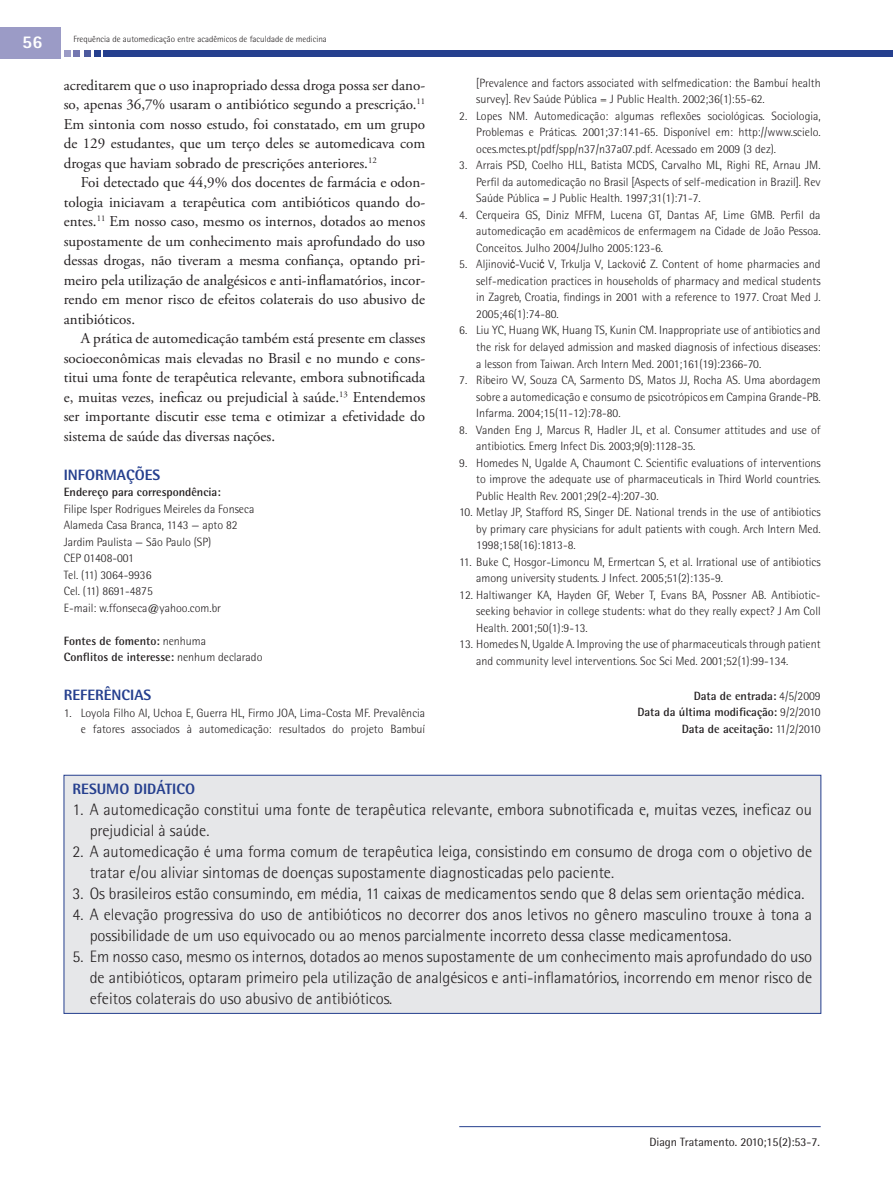
<style>
.page{position:relative;width:893px;height:1178px;background:#fff}
.page>*{position:absolute;margin:0;border:0;box-sizing:border-box;transform-origin:0 0}
.t1{font:800 18px "Rotis Sans Serif Std";color:#fff}
.z06_3_resumo_didatic{font:300 16.5px/21px "Rotis Semi Sans Std";color:#231f20}
.z05_0_texto_txt{font:15px/19.5px "Adobe Garamond Pro";color:#231f20;text-align:justify}
.z04_0_sub1{font:800 15px "Rotis Semi Sans Std";color:#253f8e}
.z06_0_referencias{font:300 12px/16.5px "Rotis Semi Sans Std";color:#231f20;text-align:justify}
.z06_1_informacoes{font:300 12px "Rotis Semi Sans Std";color:#231f20}
.z06_1_informacoes-2{font:700 12px "Rotis Semi Sans Std";color:#231f20}
.z06_2_datas{font:700 12px "Rotis Semi Sans Std";color:#231f20}
.t2{font:12px "Rotis Semi Sans Std";color:#231f20}
.t3{font:300 9px "Rotis Semi Sans Std";color:#231f20}
.s1{font-weight:300}
.s2{font-family:"Arial Narrow";font-weight:400}
</style>
<div class="page">
<hr style="left:459px;top:1126px;width:362px;height:1px;background:#253f8e">
<div style="left:104px;top:51px;width:789px;height:6px;background:#253f8e"></div>
<div style="left:94px;top:51px;width:7px;height:6px;background:#253f8e"></div>
<div style="left:84px;top:51px;width:7px;height:6px;background:#4d5a9e"></div>
<div style="left:73px;top:51px;width:7px;height:6px;background:#7477b0"></div>
<div style="left:64px;top:51px;width:7px;height:6px;background:#9b9bc6"></div>
<div style="left:0;top:27px;width:60px;height:31px;background:#9b9bc6"></div>
<div style="left:64px;top:775px;width:757px;height:238px;background:#e6e7e9"></div>
<div style="left:64px;top:775px;width:757px;height:238px;border:1px solid #253f8e"></div>
<h1 class="t1" style="left:22px;top:31px;width:22px">56</h1>
<p class="t3" style="left:73px;top:33px;width:255px">Frequência de automedicação entre acadêmicos de faculdade de medicina</p>
<p class="z05_0_texto_txt" style="left:64px;top:76px;width:363px">acreditarem que o uso inapropriado dessa droga possa ser dano&shy;so, apenas 36,7% usaram o antibiótico segundo a prescrição.<sup>11<br></sup>Em sintonia com nosso estudo, foi constatado, em um grupo de 129 estudantes, que um terço deles se automedicava com drogas que haviam sobrado de prescrições anteriores.<sup>12</sup></p>
<p class="z05_0_texto_txt" style="left:64px;top:173px;width:363px;text-indent:17px">Foi detectado que 44,9% dos docentes de farmácia e odon&shy;tologia iniciavam a terapêutica com antibióticos quando do&shy;entes.<sup>11</sup> Em nosso caso, mesmo os internos, dotados ao menos supostamente de um conhecimento mais aprofundado do uso dessas drogas, não tiveram a mesma confiança, optando pri&shy;meiro pela utilização de analgésicos e anti-inflamatórios, incor&shy;rendo em menor risco de efeitos colaterais do uso abusivo de antibióticos.</p>
<p class="z05_0_texto_txt" style="left:64px;top:329px;width:363px;text-indent:17px">A prática de automedicação também está presente em classes socioeconômicas mais elevadas no Brasil e no mundo e cons&shy;titui uma fonte de terapêutica relevante, embora subnotificada e, muitas vezes, ineficaz ou prejudicial à saúde.<sup>13</sup> Entendemos ser importante discutir esse tema e otimizar a efetividade do sistema de saúde das diversas nações.</p>
<p class="z04_0_sub1" style="left:64px;top:465px;width:98px">INFORMAÇÕES</p>
<p class="z06_1_informacoes-2" style="left:64px;top:485px;width:158px">Endereço para correspondência:</p>
<p class="z06_1_informacoes" style="left:64px;top:502px;width:192px">Filipe Isper Rodrigues Meireles da Fonseca</p>
<p class="z06_1_informacoes" style="left:64px;top:518px;width:175px">Alameda Casa Branca, 1143 — apto 82</p>
<p class="z06_1_informacoes" style="left:64px;top:535px;width:149px">Jardim Paulista — São Paulo (SP)</p>
<p class="z06_1_informacoes" style="left:64px;top:551px;width:72px">CEP 01408-001</p>
<p class="z06_1_informacoes" style="left:64px;top:568px;width:89px">Tel. (11) 3064-9936</p>
<p class="z06_1_informacoes" style="left:64px;top:584px;width:91px">Cel. (11) 8691-4875</p>
<p class="z06_1_informacoes" style="left:64px;top:601px;width:159px">E-mail: w.ffonseca@yahoo.com.br</p>
<p class="z06_1_informacoes-2" style="left:64px;top:633px;width:144px">Fontes de fomento: <span class="s1">nenhuma</span></p>
<p class="z06_1_informacoes-2" style="left:64px;top:650px;width:200px">Conflitos de interesse: <span class="s1">nenhum declarado</span></p>
<p class="z04_0_sub1" style="left:64px;top:685px;width:89px">REFERÊNCIAS</p>
<p class="z06_0_referencias" style="left:64px;top:704px;width:363px;text-align:right">1. Loyola Filho AI, Uchoa E, Guerra HL, Firmo JOA, Lima-Costa MF. Prevalência e fatores associados à automedicação: resultados do projeto Bambuí</p>
<p class="z06_0_referencias" style="left:476px;top:75px;width:346px">[Prevalence and factors associated with selfmedication: the Bambuí health survey]. Rev Saúde Pública = J Public Health. 2002;36(1):55-62.</p>
<p class="z06_0_referencias" style="left:476px;top:108px;width:346px;text-indent:-17px">2. Lopes NM. Automedicação: algumas reflexões sociológicas. Sociologia, Problemas e Práticas. 2001;37:141-65. Disponível em: http://www.scielo. oces.mctes.pt/pdf/spp/n37/n37a07.pdf. Acessado em 2009 (3 dez).</p>
<p class="z06_0_referencias" style="left:476px;top:157px;width:346px;text-indent:-17px">3. Arrais PSD, Coelho HLL, Batista MCDS, Carvalho ML, Righi RE, Arnau JM.<br>Perfil da automedicação no Brasil [Aspects of self-medication in Brazil]. Rev Saúde Pública = J Public Health. 1997;31(1):71-7.</p>
<p class="z06_0_referencias" style="left:476px;top:207px;width:346px;text-indent:-17px">4. Cerqueira GS, Diniz MFFM, Lucena GT, Dantas AF, Lime GMB. Perfil da automedicação em acadêmicos de enfermagem na Cidade de João Pessoa.<br>Conceitos. Julho 2004/Julho 2005:123-6.</p>
<p class="z06_0_referencias" style="left:476px;top:256px;width:346px;text-indent:-17px">5. Aljinovi<span class="s2">ć</span>-Vuci<span class="s2">ć</span> V, Trkulja V, Lackovi<span class="s2">ć</span> Z. Content of home pharmacies and self-medication practices in households of pharmacy and medical students in Zagreb, Croatia, findings in 2001 with a reference to 1977. Croat Med J.<br>2005;46(1):74-80.</p>
<p class="z06_0_referencias" style="left:476px;top:322px;width:346px;text-indent:-17px">6. Liu YC, Huang WK, Huang TS, Kunin CM. Inappropriate use of antibiotics and the risk for delayed admission and masked diagnosis of infectious diseases: a lesson from Taiwan. Arch Intern Med. 2001;161(19):2366-70.</p>
<p class="z06_0_referencias" style="left:476px;top:372px;width:346px;text-indent:-17px">7. Ribeiro VV, Souza CA, Sarmento DS, Matos JJ, Rocha AS. Uma abordagem sobre a automedicação e consumo de psicotrópicos em Campina Grande-PB.<br>Infarma. 2004;15(11-12):78-80.</p>
<p class="z06_0_referencias" style="left:476px;top:421px;width:346px;text-indent:-17px">8. Vanden Eng J, Marcus R, Hadler JL, et al. Consumer attitudes and use of antibiotics. Emerg Infect Dis. 2003;9(9):1128-35.</p>
<p class="z06_0_referencias" style="left:476px;top:454px;width:346px;text-indent:-17px">9. Homedes N, Ugalde A, Chaumont C. Scientific evaluations of interventions to improve the adequate use of pharmaceuticals in Third World countries.<br>Public Health Rev. 2001;29(2-4):207-30.</p>
<p class="z06_0_referencias" style="left:476px;top:504px;width:346px;text-indent:-17px">10. Metlay JP, Stafford RS, Singer DE. National trends in the use of antibiotics by primary care physicians for adult patients with cough. Arch Intern Med.<br>1998;158(16):1813-8.</p>
<p class="z06_0_referencias" style="left:476px;top:553px;width:346px;text-indent:-17px">11. Buke C, Hosgor-Limoncu M, Ermertcan S, et al. Irrational use of antibiotics among university students. J Infect. 2005;51(2):135-9.</p>
<p class="z06_0_referencias" style="left:476px;top:586px;width:346px;text-indent:-17px">12. Haltiwanger KA, Hayden GF, Weber T, Evans BA, Possner AB. Antibiotic&shy;seeking behavior in college students: what do they really expect? J Am Coll Health. 2001;50(1):9-13.</p>
<p class="z06_0_referencias" style="left:476px;top:636px;width:346px;text-indent:-17px">13. Homedes N, Ugalde A. Improving the use of pharmaceuticals through patient and community level interventions. Soc Sci Med. 2001;52(1):99-134.</p>
<p class="z06_2_datas" style="left:694px;top:688px;width:128px">Data de entrada: <span class="s1">4/5/2009</span></p>
<p class="z06_2_datas" style="left:637px;top:705px;width:185px">Data da última modificação: <span class="s1">9/2/2010</span></p>
<p class="z06_2_datas" style="left:682px;top:721px;width:140px">Data de aceitação: <span class="s1">11/2/2010</span></p>
<p class="z04_0_sub1" style="left:73px;top:780px;width:124px">RESUMO DIDÁTICO</p>
<p class="z06_3_resumo_didatic" style="left:90px;top:799px;width:724px;text-indent:-17px">1. A automedicação constitui uma fonte de terapêutica relevante, embora subnotificada e, muitas vezes, ineficaz ou prejudicial à saúde.</p>
<p class="z06_3_resumo_didatic" style="left:90px;top:841px;width:724px;text-indent:-17px">2. A automedicação é uma forma comum de terapêutica leiga, consistindo em consumo de droga com o objetivo de tratar e/ou aliviar sintomas de doenças supostamente diagnosticadas pelo paciente.</p>
<p class="z06_3_resumo_didatic" style="left:73px;top:883px;width:733px">3. Os brasileiros estão consumindo, em média, 11 caixas de medicamentos sendo que 8 delas sem orientação médica.</p>
<p class="z06_3_resumo_didatic" style="left:90px;top:904px;width:724px;text-indent:-17px">4. A elevação progressiva do uso de antibióticos no decorrer dos anos letivos no gênero masculino trouxe à tona a possibilidade de um uso equivocado ou ao menos parcialmente incorreto dessa classe medicamentosa.</p>
<p class="z06_3_resumo_didatic" style="left:90px;top:946px;width:724px;text-align:justify;text-indent:-17px">5. Em nosso caso, mesmo os internos, dotados ao menos supostamente de um conhecimento mais aprofundado do uso de antibióticos, optaram primeiro pela utilização de analgésicos e anti-inflamatórios, incorrendo em menor risco de efeitos colaterais do uso abusivo de antibióticos.</p>
<p class="t2" style="left:649px;top:1135px;width:172px">Diagn Tratamento. 2010;15(2):53-7.</p>
</div>
